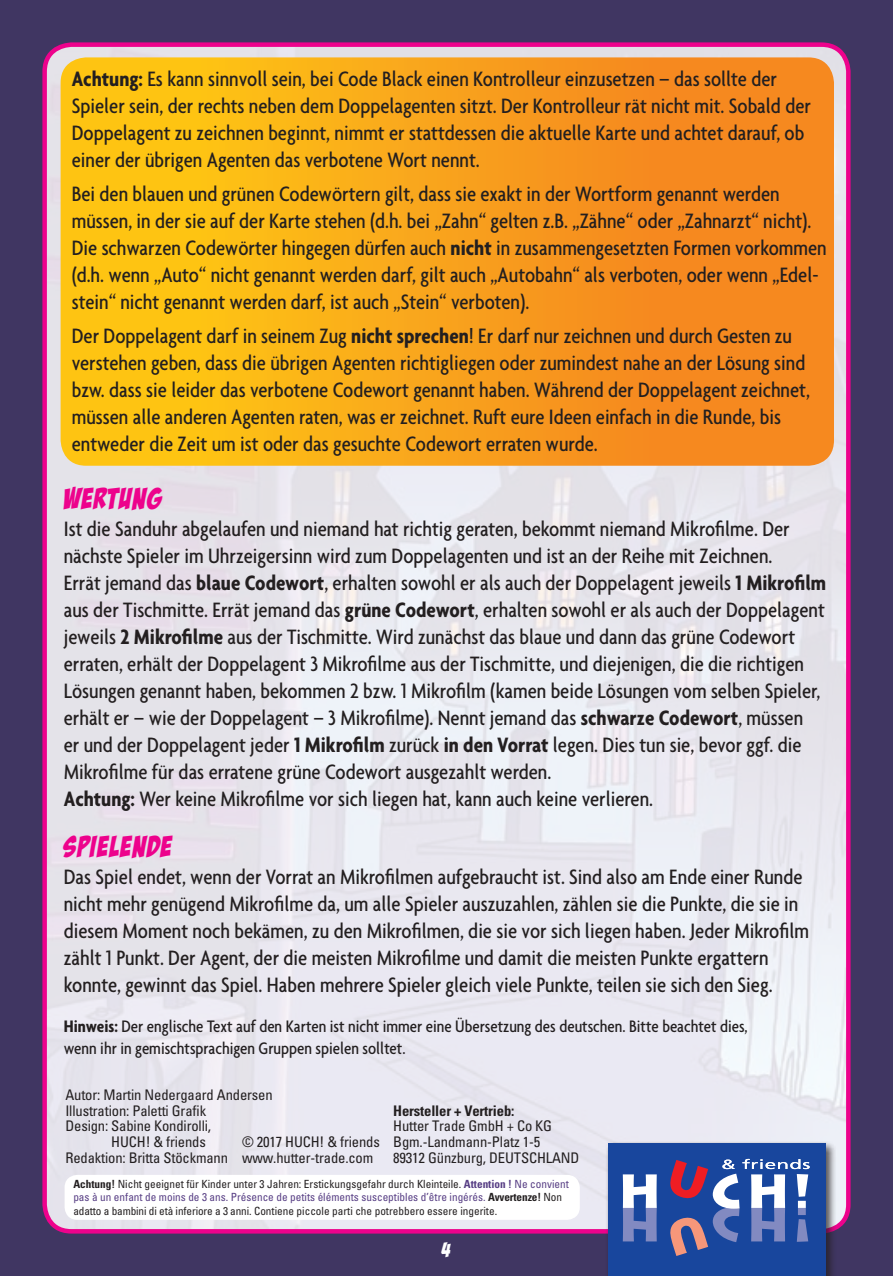
<style>
.page{position:relative;width:893px;height:1276px;background:#403662}
.page>*{position:absolute;margin:0;border:0;box-sizing:border-box;transform-origin:0 0}
.t1{font:29.25px "Bada Boom BB";letter-spacing:.05em;color:#ed028c}
.t2{font:500 condensed 22.5px/27px "Agenda";color:#231f20}
.t3{font:20.25px "Bada Boom BB";color:#fff}
.t4{font:500 condensed 18px/21.6px "Agenda";color:#231f20}
.t5{font:condensed 14.62px/15.8px "Univers";letter-spacing:-.01em;color:#231f20}
.t6{font:700 condensed 14.62px "Univers";letter-spacing:-.01em;color:#231f20}
.t7{font:condensed 11.25px/13.5px "Univers";color:#231f20}
.s1{font-weight:700}
.s2{font-weight:700;color:#573e84}
.s3{color:#573e84}
</style>
<div class="page">
<div style="left:45px;top:45px;width:803px;height:1186px;background:linear-gradient(to right,#e7e3eb,#eaeaf1);border-radius:27px"></div>
<svg style="left:61px;top:57px;width:773px;height:409px;background:#f9a41b"></svg>
<div style="left:605px;top:1141px;width:232px;height:135px;background:#231f20;opacity:.75"></div>
<div style="left:606px;top:1141px;width:220px;height:135px;background:#231f20;opacity:.75"></div>
<div style="left:608px;top:1143px;width:217px;height:133px;background:#18469d"></div>
<svg style="left:623px;top:1174px;width:34px;height:67px"></svg>
<svg style="left:670px;top:1159px;width:140px;height:97px"></svg>
<div style="left:65px;top:1174px;width:515px;height:45px;background:#fff;border-radius:13px"></div>
<p class="t2" style="left:72px;top:65px;width:741px"><span class="s1">Achtung:</span> Es kann sinnvoll sein, bei Code Black einen Kontrolleur einzusetzen – das sollte der Spieler sein, der rechts neben dem Doppelagenten sitzt. Der Kontrolleur rät nicht mit. Sobald der Doppelagent zu zeichnen beginnt, nimmt er stattdessen die aktuelle Karte und achtet darauf, ob einer der übrigen Agenten das verbotene Wort nennt.</p>
<p class="t2" style="left:72px;top:180px;width:756px">Bei den blauen und grünen Codewörtern gilt, dass sie exakt in der Wortform genannt werden müssen, in der sie auf der Karte stehen (d.h. bei „Zahn“ gelten z.B. „Zähne“ oder „Zahnarzt“ nicht).<br>Die schwarzen Codewörter hingegen dürfen auch <span class="s1">nicht</span> in zusammengesetzten Formen vorkommen (d.h. wenn „Auto“ nicht genannt werden darf, gilt auch „Autobahn“ als verboten, oder wenn „Edel&shy;stein“ nicht genannt werden darf, ist auch „Stein“ verboten).</p>
<p class="t2" style="left:72px;top:321px;width:740px">Der Doppelagent darf in seinem Zug <span class="s1">nicht sprechen</span>! Er darf nur zeichnen und durch Gesten zu verstehen geben, dass die übrigen Agenten richtigliegen oder zumindest nahe an der Lösung sind bzw. dass sie leider das verbotene Codewort genannt haben. Während der Doppelagent zeichnet, müssen alle anderen Agenten raten, was er zeichnet. Ruft eure Ideen einfach in die Runde, bis entweder die Zeit um ist oder das gesuchte Codewort erraten wurde.</p>
<h1 class="t1" style="left:64px;top:483px;width:99px">WERTUNG</h1>
<p class="t2" style="left:64px;top:515px;width:764px">Ist die Sanduhr abgelaufen und niemand hat richtig geraten, bekommt niemand Mikrofilme. Der nächste Spieler im Uhrzeigersinn wird zum Doppelagenten und ist an der Reihe mit Zeichnen.<br>Errät jemand das <span class="s1">blaue Codewort</span>, erhalten sowohl er als auch der Doppelagent jeweils <span class="s1">1 Mikrofilm </span>aus der Tischmitte. Errät jemand das <span class="s1">grüne Codewort</span>, erhalten sowohl er als auch der Doppelagent jeweils <span class="s1">2 Mikrofilme</span> aus der Tischmitte. Wird zunächst das blaue und dann das grüne Codewort erraten, erhält der Doppelagent 3 Mikrofilme aus der Tischmitte, und diejenigen, die die richtigen Lösungen genannt haben, bekommen 2 bzw. 1 Mikrofilm (kamen beide Lösungen vom selben Spieler, erhält er – wie der Doppelagent – 3 Mikrofilme). Nennt jemand das <span class="s1">schwarze Codewort</span>, müssen<br>er und der Doppelagent jeder <span class="s1">1 Mikrofilm</span> zurück <span class="s1">in den Vorrat</span> legen. Dies tun sie, bevor ggf. die Mikrofilme für das erratene grüne Codewort ausgezahlt werden.<br><span class="s1">Achtung:</span> Wer keine Mikrofilme vor sich liegen hat, kann auch keine verlieren.</p>
<h1 class="t1" style="left:64px;top:831px;width:109px">SPIELENDE</h1>
<p class="t2" style="left:64px;top:863px;width:747px">Das Spiel endet, wenn der Vorrat an Mikrofilmen aufgebraucht ist. Sind also am Ende einer Runde nicht mehr genügend Mikrofilme da, um alle Spieler auszuzahlen, zählen sie die Punkte, die sie in diesem Moment noch bekämen, zu den Mikrofilmen, die sie vor sich liegen haben. Jeder Mikrofilm zählt 1 Punkt. Der Agent, der die meisten Mikrofilme und damit die meisten Punkte ergattern konnte, gewinnt das Spiel. Haben mehrere Spieler gleich viele Punkte, teilen sie sich den Sieg.</p>
<p class="t4" style="left:64px;top:1015px;width:685px"><span class="s1">Hinweis:</span> Der englische Text auf den Karten ist nicht immer eine Übersetzung des deutschen. Bitte beachtet dies, wenn ihr in gemischtsprachigen Gruppen spielen solltet.</p>
<p class="t5" style="left:65px;top:1086px;width:209px">Autor: Martin Nedergaard Andersen</p>
<p class="t5" style="left:65px;top:1102px;width:142px">Illustration: Paletti Grafik</p>
<p class="t5" style="left:65px;top:1118px;width:147px">Design: Sabine Kondirolli,</p>
<p class="t5" style="left:111px;top:1134px;width:96px">HUCH! &amp; friends</p>
<p class="t5" style="left:65px;top:1149px;width:164px">Redaktion: Britta Stöckmann</p>
<p class="t6" style="left:393px;top:1101px;width:123px">Hersteller + Vertrieb:</p>
<p class="t5" style="left:393px;top:1118px;width:188px">Hutter Trade GmbH + Co KG<br>Bgm.-Landmann-Platz 1-5<br>89312 Günzburg, DEUTSCHLAND</p>
<p class="t7" style="left:73px;top:1176px;width:497px"><span class="s1">Achtung!</span> Nicht geeignet für Kinder unter 3 Jahren: Erstickungsgefahr durch Kleinteile. <span class="s2">Attention !</span> <span class="s3">Ne convient pas à un enfant de moins de 3 ans. Présence de petits éléments susceptibles d’être ingérés.</span> <span class="s1">Avvertenze!</span> Non adatto a bambini di età inferiore a 3 anni. Contiene piccole parti che potrebbero essere ingerite.</p>
<p class="t5" style="left:242px;top:1134px;width:139px">© 2017 HUCH! &amp; friends www.hutter-trade.com</p>
<p class="t3" style="left:442px;top:1239px;width:11px">4</p>
</div>
